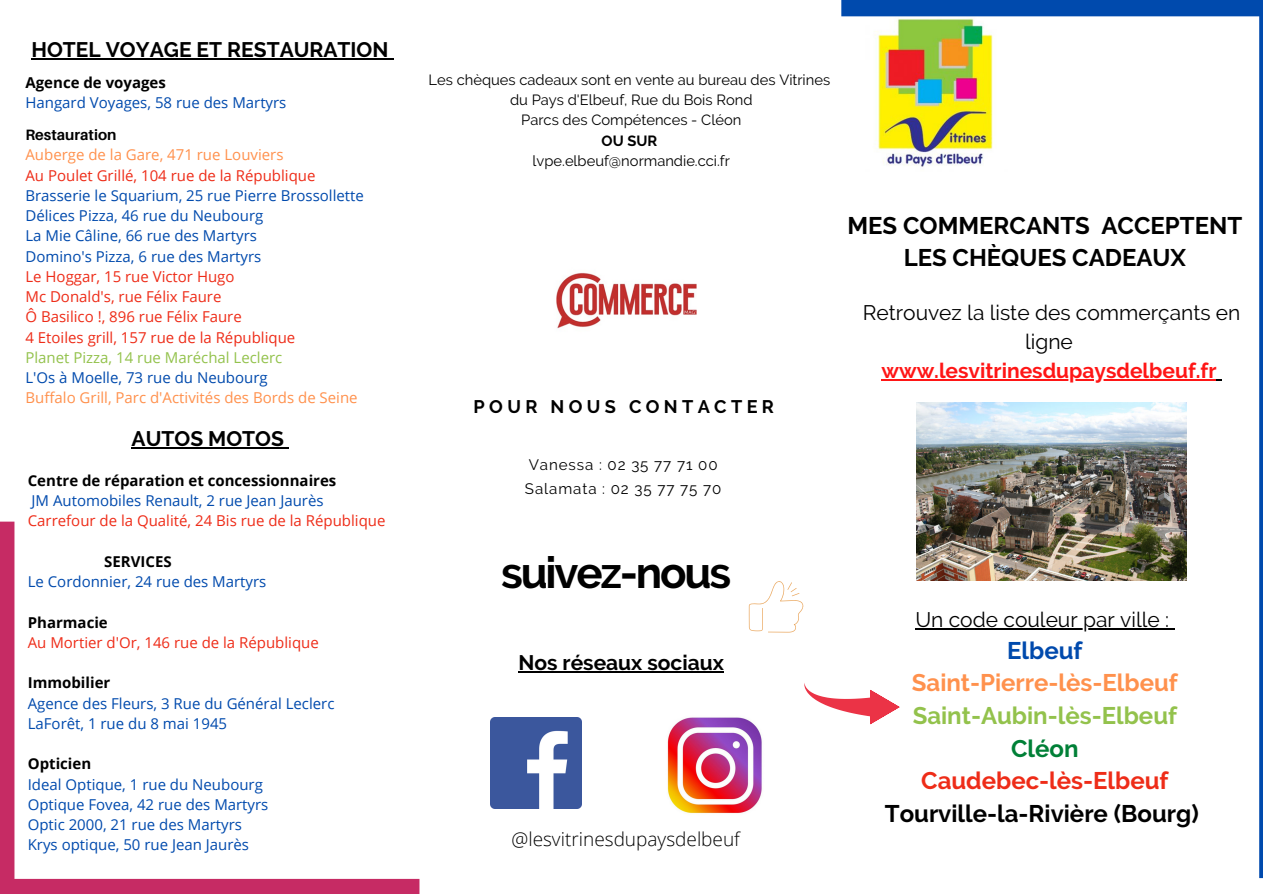
<style>
.page{position:relative;width:1263px;height:894px;background:#fff}
.page>*{position:absolute;margin:0;border:0;box-sizing:border-box;transform-origin:0 0}
.t1{font:700 43.8px "Raleway";letter-spacing:-.05em;color:#000}
.t2{font:700 24px/32.5px "Raleway";color:#000;text-align:center}
.t3{font:700 24px "Raleway";color:#ff914d}
.t4{font:700 24px "Raleway";color:#93c24c}
.t5{font:700 24px "Raleway";color:#ee2c18}
.t6{font:700 24px "Raleway";color:#004aad}
.t7{font:700 24px "Raleway";color:#008037}
.t8{font:21px/29.2px "Raleway";color:#000;text-align:center}
.t9{font:700 21px "Raleway";color:#000}
.t10{font:700 21px "Raleway";color:#ff1616}
.t11{font:300 19.05px "Open Sans";color:#000}
.t12{font:700 18.15px "Raleway";letter-spacing:.24em;color:#000}
.t13{font:15.15px "Raleway";letter-spacing:.06em;color:#000}
.t14{font:15px "Open Sans";color:#004aad}
.t15{font:15px "Open Sans";color:#ee2c18}
.t16{font:700 15px "Open Sans";color:#000}
.t17{font:15px "Open Sans";color:#ff914d}
.t18{font:15px "Open Sans";color:#93c24c}
.t19{font:700 15px "Aileron";color:#000}
.t20{font:14.7px "Raleway";color:#000}
.t21{font:700 14.7px "Raleway";color:#000}
</style>
<div class="page">
<img style="left:490px;top:717px;width:91px;height:91px">
<img style="left:667px;top:717px;width:95px;height:97px">
<img style="left:556px;top:273px;width:141px;height:56px">
<svg style="left:749px;top:581px;width:54px;height:51px"></svg>
<svg style="left:841px;top:0;width:422px;height:877px"></svg>
<svg style="left:0;top:521px;width:419px;height:372px"></svg>
<svg style="left:804px;top:682px;width:96px;height:42px"></svg>
<img style="left:917px;top:402px;width:270px;height:178px">
<hr style="left:881px;top:379px;width:335px;height:1px;background:#ff1616">
<hr style="left:518px;top:671px;width:206px;height:1px;background:#000">
<hr style="left:31px;top:58px;width:357px;height:1px;background:#000">
<hr style="left:132px;top:447px;width:152px;height:1px;background:#000">
<hr style="left:915px;top:628px;width:254px;height:1px;background:#000">
<p class="t9" style="left:31px;top:37px;width:359px">HOTEL VOYAGE ET RESTAURATION</p>
<p class="t16" style="left:25px;top:72px;width:142px">Agence de voyages</p>
<p class="t14" style="left:25px;top:92px;width:262px">Hangard Voyages, 58 rue des Martyrs</p>
<p class="t19" style="left:25px;top:125px;width:92px">Restauration</p>
<p class="t17" style="left:25px;top:144px;width:260px">Auberge de la Gare, 471 rue Louviers</p>
<p class="t15" style="left:25px;top:164px;width:291px">Au Poulet Grillé, 104 rue de la République</p>
<p class="t14" style="left:25px;top:185px;width:340px">Brasserie le Squarium, 25 rue Pierre Brossollette</p>
<p class="t14" style="left:25px;top:205px;width:239px">Délices Pizza, 46 rue du Neubourg</p>
<p class="t14" style="left:25px;top:225px;width:233px">La Mie Câline, 66 rue des Martyrs</p>
<p class="t14" style="left:25px;top:245px;width:237px">Domino's Pizza, 6 rue des Martyrs</p>
<p class="t15" style="left:25px;top:266px;width:211px">Le Hoggar, 15 rue Victor Hugo</p>
<p class="t15" style="left:25px;top:286px;width:197px">Mc Donald's, rue Félix Faure</p>
<p class="t15" style="left:25px;top:306px;width:218px">Ô Basilico !, 896 rue Félix Faure</p>
<p class="t15" style="left:25px;top:326px;width:271px">4 Etoiles grill, 157 rue de la République</p>
<p class="t18" style="left:25px;top:347px;width:258px">Planet Pizza, 14 rue Maréchal Leclerc</p>
<p class="t14" style="left:25px;top:367px;width:244px">L'Os à Moelle, 73 rue du Neubourg</p>
<p class="t17" style="left:25px;top:387px;width:334px">Buffalo Grill, Parc d'Activités des Bords de Seine</p>
<p class="t9" style="left:132px;top:426px;width:154px">AUTOS MOTOS</p>
<p class="t16" style="left:28px;top:469px;width:310px">Centre de réparation et concessionnaires</p>
<p class="t14" style="left:32px;top:490px;width:293px">JM Automobiles Renault, 2 rue Jean Jaurès</p>
<p class="t15" style="left:28px;top:510px;width:359px">Carrefour de la Qualité, 24 Bis rue de la République</p>
<p class="t16" style="left:104px;top:550px;width:69px">SERVICES</p>
<p class="t14" style="left:28px;top:571px;width:240px">Le Cordonnier, 24 rue des Martyrs</p>
<p class="t16" style="left:28px;top:611px;width:82px">Pharmacie</p>
<p class="t15" style="left:28px;top:631px;width:293px">Au Mortier d'Or, 146 rue de la République</p>
<p class="t16" style="left:28px;top:672px;width:84px">Immobilier</p>
<p class="t14" style="left:28px;top:692px;width:308px">Agence des Fleurs, 3 Rue du Général Leclerc</p>
<p class="t14" style="left:28px;top:712px;width:201px">LaForêt, 1 rue du 8 mai 1945</p>
<p class="t16" style="left:28px;top:753px;width:65px">Opticien</p>
<p class="t14" style="left:28px;top:773px;width:237px">Ideal Optique, 1 rue du Neubourg</p>
<p class="t14" style="left:28px;top:793px;width:242px">Optique Fovea, 42 rue des Martyrs</p>
<p class="t14" style="left:28px;top:813px;width:216px">Optic 2000, 21 rue des Martyrs</p>
<p class="t14" style="left:28px;top:834px;width:223px">Krys optique, 50 rue Jean Jaurès</p>
<p class="t20" style="left:429px;top:71px;width:403px">Les chèques cadeaux sont en vente au bureau des Vitrines</p>
<p class="t20" style="left:510px;top:91px;width:244px">du Pays d'Elbeuf, Rue du Bois Rond</p>
<p class="t20" style="left:521px;top:111px;width:222px">Parcs des Compétences - Cléon</p>
<p class="t21" style="left:602px;top:132px;width:57px">OU SUR</p>
<p class="t20" style="left:533px;top:152px;width:199px">lvpe.elbeuf@normandie.cci.fr</p>
<p class="t12" style="left:474px;top:395px;width:302px">POUR NOUS CONTACTER</p>
<p class="t13" style="left:529px;top:455px;width:190px">Vanessa : 02 35 77 71 00</p>
<p class="t13" style="left:525px;top:479px;width:198px">Salamata : 02 35 77 75 70</p>
<p class="t2" style="left:847px;top:209px;width:396px">MES COMMERCANTS ACCEPTENT<br>LES CHÈQUES CADEAUX</p>
<p class="t8" style="left:863px;top:298px;width:379px">Retrouvez la liste des commerçants en ligne</p>
<p class="t10" style="left:881px;top:358px;width:337px">www.lesvitrinesdupaysdelbeuf.fr</p>
<p class="t1" style="left:501px;top:546px;width:232px">suivez-nous</p>
<p class="t9" style="left:518px;top:650px;width:207px">Nos réseaux sociaux</p>
<p class="t11" style="left:511px;top:825px;width:230px">@lesvitrinesdupaysdelbeuf</p>
<p class="t8" style="left:915px;top:605px;width:255px">Un code couleur par ville :</p>
<p class="t6" style="left:1007px;top:636px;width:77px">Elbeuf</p>
<p class="t3" style="left:912px;top:668px;width:267px">Saint-Pierre-lès-Elbeuf</p>
<p class="t4" style="left:913px;top:701px;width:266px">Saint-Aubin-lès-Elbeuf</p>
<p class="t7" style="left:1011px;top:733px;width:69px">Cléon</p>
<p class="t5" style="left:921px;top:766px;width:249px">Caudebec-lès-Elbeuf</p>
<p class="t2" style="left:885px;top:796px;width:315px">Tourville-la-Rivière (Bourg)</p>
</div>
